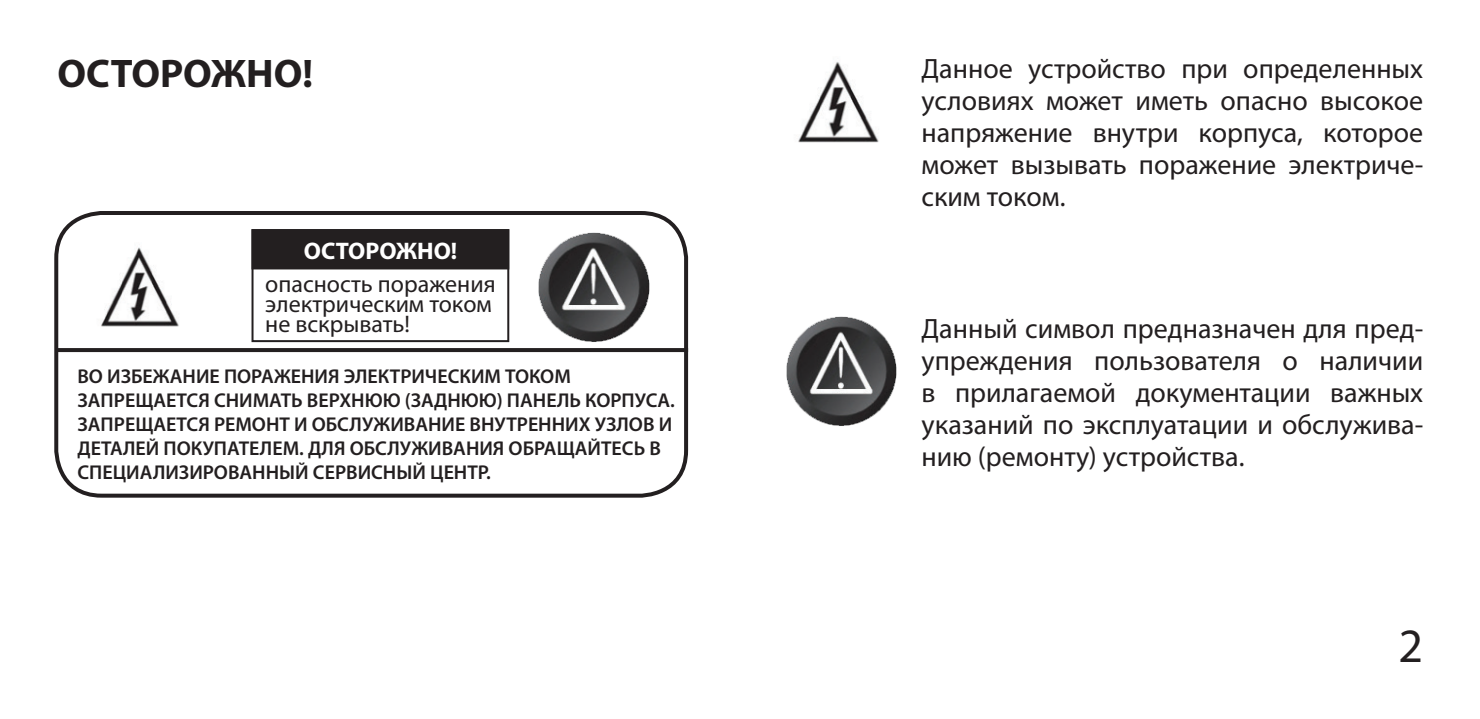
<style>
.page{position:relative;width:1480px;height:719px;background:#fff}
.page>*{position:absolute;margin:0;border:0;box-sizing:border-box;transform-origin:0 0}
.t1{font:48px "Myriad Pro";color:#231f20}
.t2{font:700 40px "Myriad Pro";color:#231f20}
.t3{font:28px/32px "Myriad Pro";color:#231f20;text-align:justify}
.t4{font:24px "Myriad Pro";color:#231f20}
.t5{font:700 24px "Myriad Pro";color:#fff}
.t6{font:600 20px/24px "Myriad Pro";color:#231f20}
</style>
<div class="page">
<div style="left:54px;top:211px;width:634px;height:286px;border:4px solid #231f20;border-radius:45px"></div>
<svg style="left:57px;top:348px;width:631px;height:4px;background:#262223"></svg>
<img style="left:101px;top:247px;width:78px;height:80px">
<img style="left:798px;top:61px;width:81px;height:82px">
<div style="left:251px;top:229px;width:258px;height:113px;border:2px solid #231f20"></div>
<div style="left:253px;top:231px;width:254px;height:36px;background:#231f20"></div>
<div style="left:251px;top:229px;width:258px;height:40px;border:4px solid #231f20"></div>
<img style="left:786px;top:316px;width:111px;height:110px">
<img style="left:539px;top:232px;width:110px;height:110px">
<p class="t2" style="left:58px;top:47px;width:257px">ОСТОРОЖНО!</p>
<p class="t5" style="left:304px;top:235px;width:155px">ОСТОРОЖНО!</p>
<p class="t4" style="left:265px;top:269px;width:232px">опасность поражения</p>
<p class="t4" style="left:265px;top:289px;width:228px">электрическим током</p>
<p class="t4" style="left:265px;top:309px;width:146px">не вскрывать!</p>
<p class="t6" style="left:77px;top:363px;width:495px">ВО ИЗБЕЖАНИЕ ПОРАЖЕНИЯ ЭЛЕКТРИЧЕСКИМ ТОКОМ</p>
<p class="t6" style="left:77px;top:387px;width:599px">ЗАПРЕЩАЕТСЯ СНИМАТЬ ВЕРХНЮЮ (ЗАДНЮЮ) ПАНЕЛЬ КОРПУСА.</p>
<p class="t6" style="left:77px;top:411px;width:596px">ЗАПРЕЩАЕТСЯ РЕМОНТ И ОБСЛУЖИВАНИЕ ВНУТРЕННИХ УЗЛОВ И</p>
<p class="t6" style="left:77px;top:435px;width:585px">ДЕТАЛЕЙ ПОКУПАТЕЛЕМ. ДЛЯ ОБСЛУЖИВАНИЯ ОБРАЩАЙТЕСЬ В<br>СПЕЦИАЛИЗИРОВАННЫЙ СЕРВИСНЫЙ ЦЕНТР.</p>
<p class="t3" style="left:921px;top:52px;width:503px">Данное устройство при определенных условиях может иметь опасно высокое напряжение внутри корпуса, которое может вызывать поражение электриче&shy;ским током.</p>
<p class="t3" style="left:921px;top:311px;width:503px">Данный символ предназначен для пред&shy;упреждения пользователя о наличии в прилагаемой документации важных указаний по эксплуатации и обслужива&shy;нию (ремонту) устройства.</p>
<p class="t1" style="left:1398px;top:616px;width:26px">2</p>
</div>
